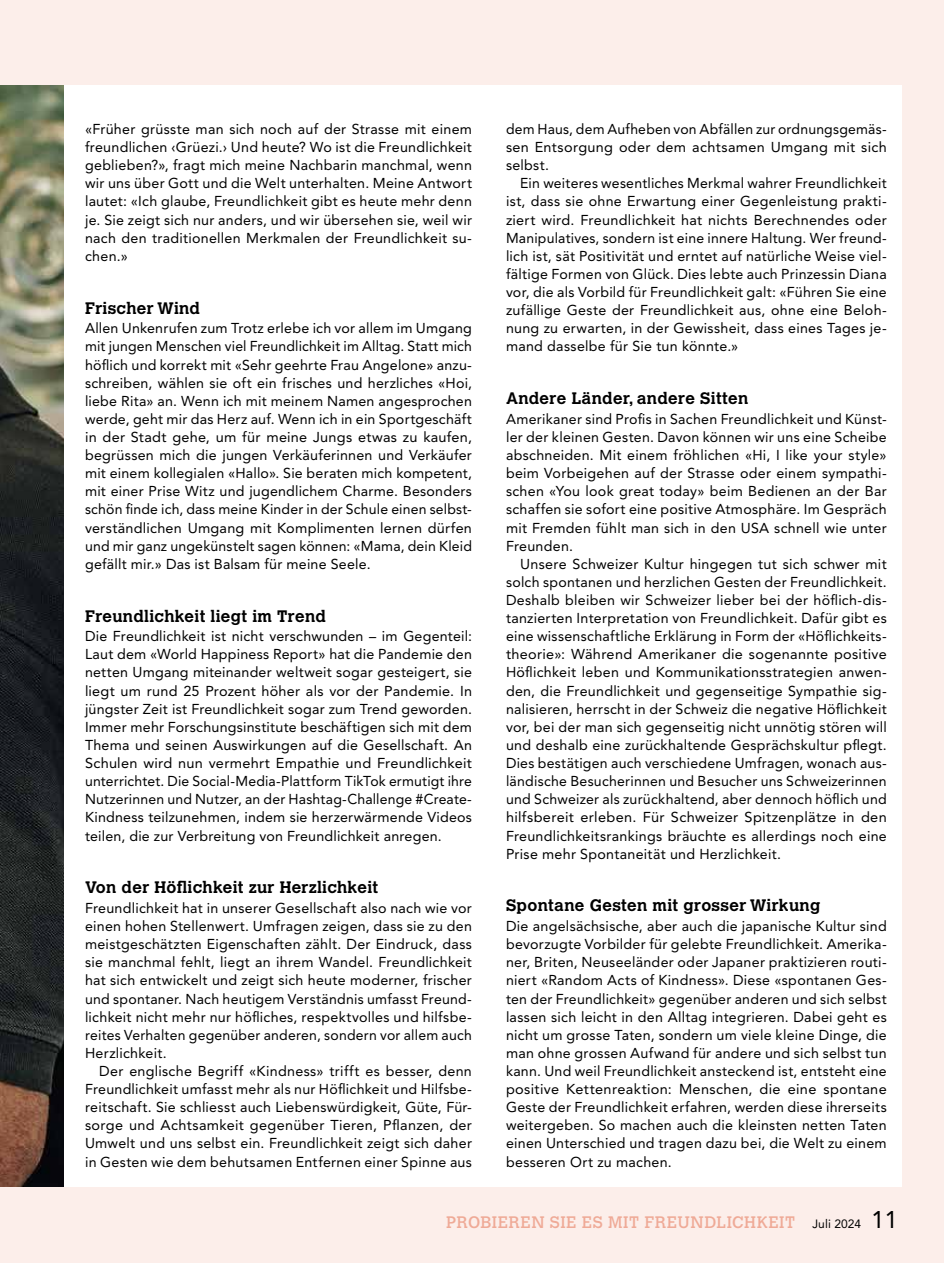
<style>
.page{position:relative;width:944px;height:1263px;background:#fceeea}
.page>*{position:absolute;margin:0;border:0;box-sizing:border-box;transform-origin:0 0}
.t1{font:700 16.5px "Calvert MT Std";letter-spacing:.02em;color:#000}
.t2{font:16.5px "Calvert MT Std";letter-spacing:.03em;color:#efaa97}
.t3{font:14.25px/18.1px "Avenir LT Std";letter-spacing:.02em;color:#000;text-align:justify}
.t4{font:12px "Avenir LT Std";letter-spacing:.01em;color:#000}
.s1{font-size:24px}
</style>
<div class="page">
<div style="left:0;top:85px;width:901px;height:1101px;background:#fff"></div>
<img style="left:0;top:85px;width:64px;height:1101px">
<p class="t3" style="left:85px;top:120px;width:388px">«Früher grüsste man sich noch auf der Strasse mit einem freundlichen ‹Grüezi.› Und heute? Wo ist die Freundlichkeit geblieben?», fragt mich meine Nachbarin manchmal, wenn wir uns über Gott und die Welt unterhalten. Meine Antwort lautet: «Ich glaube, Freundlichkeit gibt es heute mehr denn je. Sie zeigt sich nur anders, und wir übersehen sie, weil wir nach den traditionellen Merkmalen der Freundlichkeit su&shy;chen.»</p>
<p class="t1" style="left:85px;top:297px;width:117px">Frischer Wind</p>
<p class="t3" style="left:85px;top:319px;width:388px">Allen Unkenrufen zum Trotz erlebe ich vor allem im Umgang mit jungen Menschen viel Freundlichkeit im Alltag. Statt mich höflich und korrekt mit «Sehr geehrte Frau Angelone» anzu&shy;schreiben, wählen sie oft ein frisches und herzliches «Hoi, liebe Rita» an. Wenn ich mit meinem Namen angesprochen werde, geht mir das Herz auf. Wenn ich in ein Sportgeschäft in der Stadt gehe, um für meine Jungs etwas zu kaufen, begrüssen mich die jungen Verkäuferinnen und Verkäufer mit einem kollegialen «Hallo». Sie beraten mich kompetent, mit einer Prise Witz und jugendlichem Charme. Besonders schön finde ich, dass meine Kinder in der Schule einen selbst&shy;verständlichen Umgang mit Komplimenten lernen dürfen und mir ganz ungekünstelt sagen können: «Mama, dein Kleid gefällt mir.» Das ist Balsam für meine Seele.</p>
<p class="t1" style="left:85px;top:605px;width:242px">Freundlichkeit liegt im Trend</p>
<p class="t3" style="left:85px;top:627px;width:388px">Die Freundlichkeit ist nicht verschwunden – im Gegenteil:<br>Laut dem «World Happiness Report» hat die Pandemie den netten Umgang miteinander weltweit sogar gesteigert, sie liegt um rund 25 Prozent höher als vor der Pandemie. In jüngster Zeit ist Freundlichkeit sogar zum Trend geworden.<br>Immer mehr Forschungsinstitute beschäftigen sich mit dem Thema und seinen Auswirkungen auf die Gesellschaft. An Schulen wird nun vermehrt Empathie und Freundlichkeit unterrichtet. Die Social-Media-Plattform TikTok ermutigt ihre Nutzerinnen und Nutzer, an der Hashtag-Challenge #Create-Kindness teilzunehmen, indem sie herzerwärmende Videos teilen, die zur Verbreitung von Freundlichkeit anregen.</p>
<p class="t1" style="left:85px;top:877px;width:295px">Von der Höflichkeit zur Herzlichkeit</p>
<p class="t3" style="left:85px;top:899px;width:388px">Freundlichkeit hat in unserer Gesellschaft also nach wie vor einen hohen Stellenwert. Umfragen zeigen, dass sie zu den meistgeschätzten Eigenschaften zählt. Der Eindruck, dass sie manchmal fehlt, liegt an ihrem Wandel. Freundlichkeit hat sich entwickelt und zeigt sich heute moderner, frischer und spontaner. Nach heutigem Verständnis umfasst Freund&shy;lichkeit nicht mehr nur höfliches, respektvolles und hilfsbe&shy;reites Verhalten gegenüber anderen, sondern vor allem auch Herzlichkeit.</p>
<p class="t3" style="left:85px;top:1062px;width:388px;text-indent:14px">Der englische Begriff «Kindness» trifft es besser, denn Freundlichkeit umfasst mehr als nur Höflichkeit und Hilfsbe&shy;reitschaft. Sie schliesst auch Liebenswürdigkeit, Güte, Für&shy;sorge und Achtsamkeit gegenüber Tieren, Pflanzen, der Umwelt und uns selbst ein. Freundlichkeit zeigt sich daher in Gesten wie dem behutsamen Entfernen einer Spinne aus</p>
<p class="t3" style="left:506px;top:120px;width:382px">dem Haus, dem Aufheben von Abfällen zur ordnungsgemäs&shy;sen Entsorgung oder dem achtsamen Umgang mit sich selbst.</p>
<p class="t3" style="left:506px;top:174px;width:382px;text-indent:14px">Ein weiteres wesentliches Merkmal wahrer Freundlichkeit ist, dass sie ohne Erwartung einer Gegenleistung prakti&shy;ziert wird. Freundlichkeit hat nichts Berechnendes oder Manipulatives, sondern ist eine innere Haltung. Wer freund&shy;lich ist, sät Positivität und erntet auf natürliche Weise viel&shy;fältige Formen von Glück. Dies lebte auch Prinzessin Diana vor, die als Vorbild für Freundlichkeit galt: «Führen Sie eine zufällige Geste der Freundlichkeit aus, ohne eine Beloh&shy;nung zu erwarten, in der Gewissheit, dass eines Tages je&shy;mand dasselbe für Sie tun könnte.»</p>
<p class="t1" style="left:506px;top:388px;width:244px">Andere Länder, andere Sitten</p>
<p class="t3" style="left:506px;top:410px;width:382px">Amerikaner sind Profis in Sachen Freundlichkeit und Künst&shy;ler der kleinen Gesten. Davon können wir uns eine Scheibe abschneiden. Mit einem fröhlichen «Hi, I like your style» beim Vorbeigehen auf der Strasse oder einem sympathi&shy;schen «You look great today» beim Bedienen an der Bar schaffen sie sofort eine positive Atmosphäre. Im Gespräch mit Fremden fühlt man sich in den USA schnell wie unter Freunden.</p>
<p class="t3" style="left:506px;top:555px;width:382px;text-indent:14px">Unsere Schweizer Kultur hingegen tut sich schwer mit solch spontanen und herzlichen Gesten der Freundlichkeit.<br>Deshalb bleiben wir Schweizer lieber bei der höflich-dis&shy;tanzierten Interpretation von Freundlichkeit. Dafür gibt es eine wissenschaftliche Erklärung in Form der «Höflichkeits&shy;theorie»: Während Amerikaner die sogenannte positive Höflichkeit leben und Kommunikationsstrategien anwen&shy;den, die Freundlichkeit und gegenseitige Sympathie sig&shy;nalisieren, herrscht in der Schweiz die negative Höflichkeit vor, bei der man sich gegenseitig nicht unnötig stören will und deshalb eine zurückhaltende Gesprächskultur pflegt.<br>Dies bestätigen auch verschiedene Umfragen, wonach aus&shy;ländische Besucherinnen und Besucher uns Schweizerinnen und Schweizer als zurückhaltend, aber dennoch höflich und hilfsbereit erleben. Für Schweizer Spitzenplätze in den Freundlichkeitsrankings bräuchte es allerdings noch eine Prise mehr Spontaneität und Herzlichkeit.</p>
<p class="t1" style="left:506px;top:895px;width:316px">Spontane Gesten mit grosser Wirkung</p>
<p class="t3" style="left:506px;top:917px;width:382px">Die angelsächsische, aber auch die japanische Kultur sind bevorzugte Vorbilder für gelebte Freundlichkeit. Amerika&shy;ner, Briten, Neuseeländer oder Japaner praktizieren routi&shy;niert «Random Acts of Kindness». Diese «spontanen Ges&shy;ten der Freundlichkeit» gegenüber anderen und sich selbst lassen sich leicht in den Alltag integrieren. Dabei geht es nicht um grosse Taten, sondern um viele kleine Dinge, die man ohne grossen Aufwand für andere und sich selbst tun kann. Und weil Freundlichkeit ansteckend ist, entsteht eine positive Kettenreaktion: Menschen, die eine spontane Geste der Freundlichkeit erfahren, werden diese ihrerseits weitergeben. So machen auch die kleinsten netten Taten einen Unterschied und tragen dazu bei, die Welt zu einem besseren Ort zu machen.</p>
<p class="t2" style="left:446px;top:1212px;width:351px">PROBIEREN SIE ES MIT FREUNDLICHKEIT</p>
<p class="t4" style="left:812px;top:1216px;width:87px">Juli 2024 <span class="s1">11</span></p>
</div>
